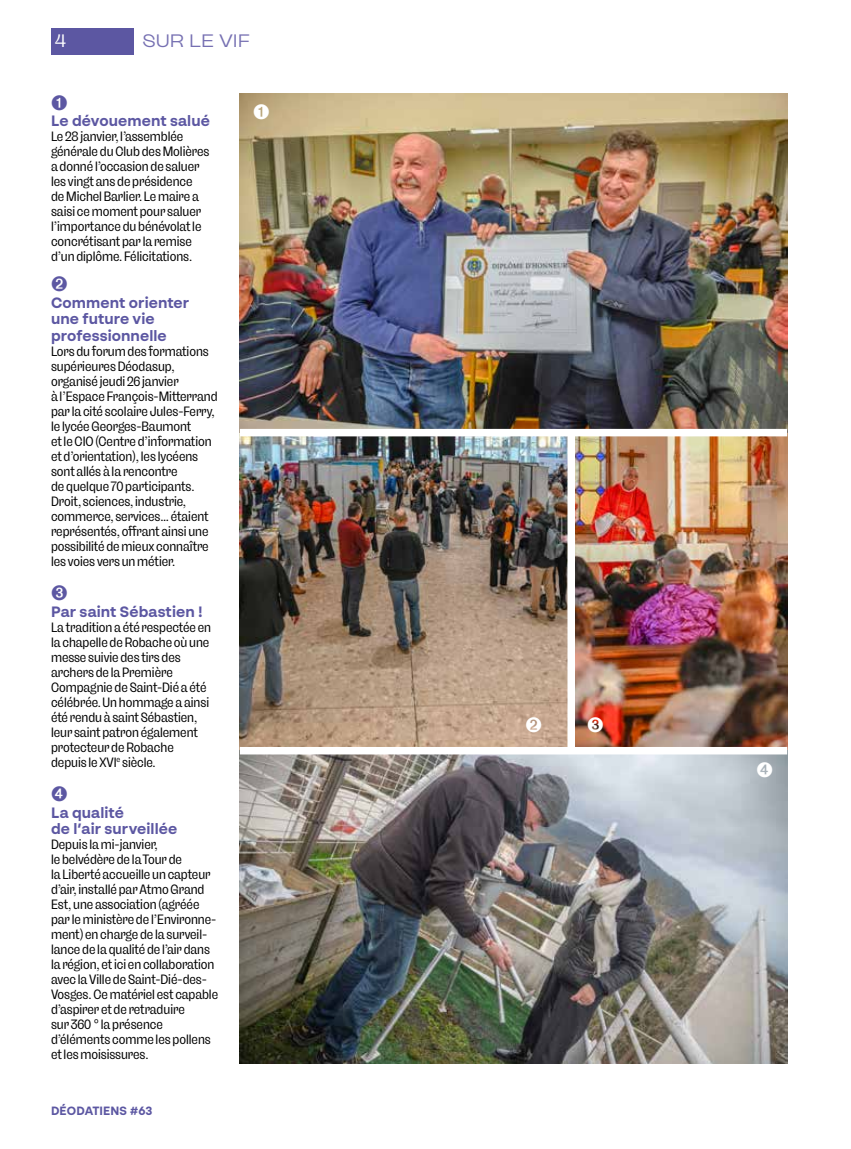
<style>
.page{position:relative;width:851px;height:1149px;background:#fff}
.page>*{position:absolute;margin:0;border:0;box-sizing:border-box;transform-origin:0 0}
.t1{font:expanded 18px "Freigeist";color:#7670b2}
.t2{font:18px "Freigeist";color:#fff}
.t3{font:700 15px/16.5px "BR Sonoma";letter-spacing:.005em;color:#5c57a2}
.t4{font:13.5px/15px "Freigeist Con";letter-spacing:-.005em;color:#000}
.t5{font:700 12px "BR Sonoma";letter-spacing:.01em;color:#5c57a2}
</style>
<div class="page">
<div style="left:51px;top:28px;width:83px;height:27px;background:#5c57a2"></div>
<img style="left:240px;top:436px;width:327px;height:310px">
<img style="left:575px;top:436px;width:212px;height:310px">
<img style="left:240px;top:94px;width:547px;height:335px">
<img style="left:240px;top:754px;width:547px;height:309px">
<svg style="left:526px;top:716px;width:15px;height:16px"></svg>
<svg style="left:254px;top:104px;width:15px;height:15px"></svg>
<svg style="left:587px;top:716px;width:16px;height:16px"></svg>
<svg style="left:757px;top:762px;width:15px;height:15px"></svg>
<h1 class="t2" style="left:55px;top:30px;width:13px">4</h1>
<h1 class="t1" style="left:142px;top:30px;width:109px">SUR LE VIF</h1>
<p class="t3" style="left:51px;top:112px;width:160px">Le dévouement salué</p>
<p class="t4" style="left:51px;top:129px;width:160px">Le 28 janvier, l’assemblée générale du Club des Molières a donné l’occasion de saluer les vingt ans de présidence<br>de Michel Barlier. Le maire a saisi ce moment pour saluer l’importance du bénévolat le concrétisant par la remise d’un diplôme. Félicitations.</p>
<p class="t3" style="left:51px;top:294px;width:140px">Comment orienter une future vie professionnelle</p>
<p class="t4" style="left:51px;top:343px;width:168px">Lors du forum des formations supérieures Déodasup, organisé jeudi 26 janvier<br>à l’Espace François-Mitterrand par la cité scolaire Jules-Ferry, le lycée Georges-Baumont<br>et le CIO (Centre d’information et d’orientation), les lycéens sont allés à la rencontre<br>de quelque 70 participants.<br>Droit, sciences, industrie, commerce, services… étaient représentés, offrant ainsi une possibilité de mieux connaître les voies vers un métier.</p>
<p class="t3" style="left:51px;top:602px;width:153px">Par saint Sébastien !</p>
<p class="t4" style="left:51px;top:619px;width:161px">La tradition a été respectée en la chapelle de Robache où une messe suivie des tirs des archers de la Première<br>Compagnie de Saint-Dié a été célébrée. Un hommage a ainsi été rendu à saint Sébastien, leur saint patron également protecteur de Robache depuis le XVI<sup>e</sup> siècle.</p>
<p class="t3" style="left:51px;top:803px;width:128px">La qualité<br>de l’air surveillée</p>
<p class="t4" style="left:51px;top:836px;width:169px">Depuis la mi-janvier,<br>le belvédère de la Tour de<br>la Liberté accueille un capteur d’air, installé par Atmo Grand<br>Est, une association (agréée par le ministère de l’Environne&shy;ment) en charge de la surveil&shy;lance de la qualité de l’air dans la région, et ici en collaboration avec la Ville de Saint-Dié-des-<br>Vosges. Ce matériel est capable d’aspirer et de retraduire<br>sur 360 ° la présence d’éléments comme les pollens et les moisissures.</p>
<p class="t5" style="left:51px;top:1102px;width:103px">DÉODATIENS #63</p>
</div>
